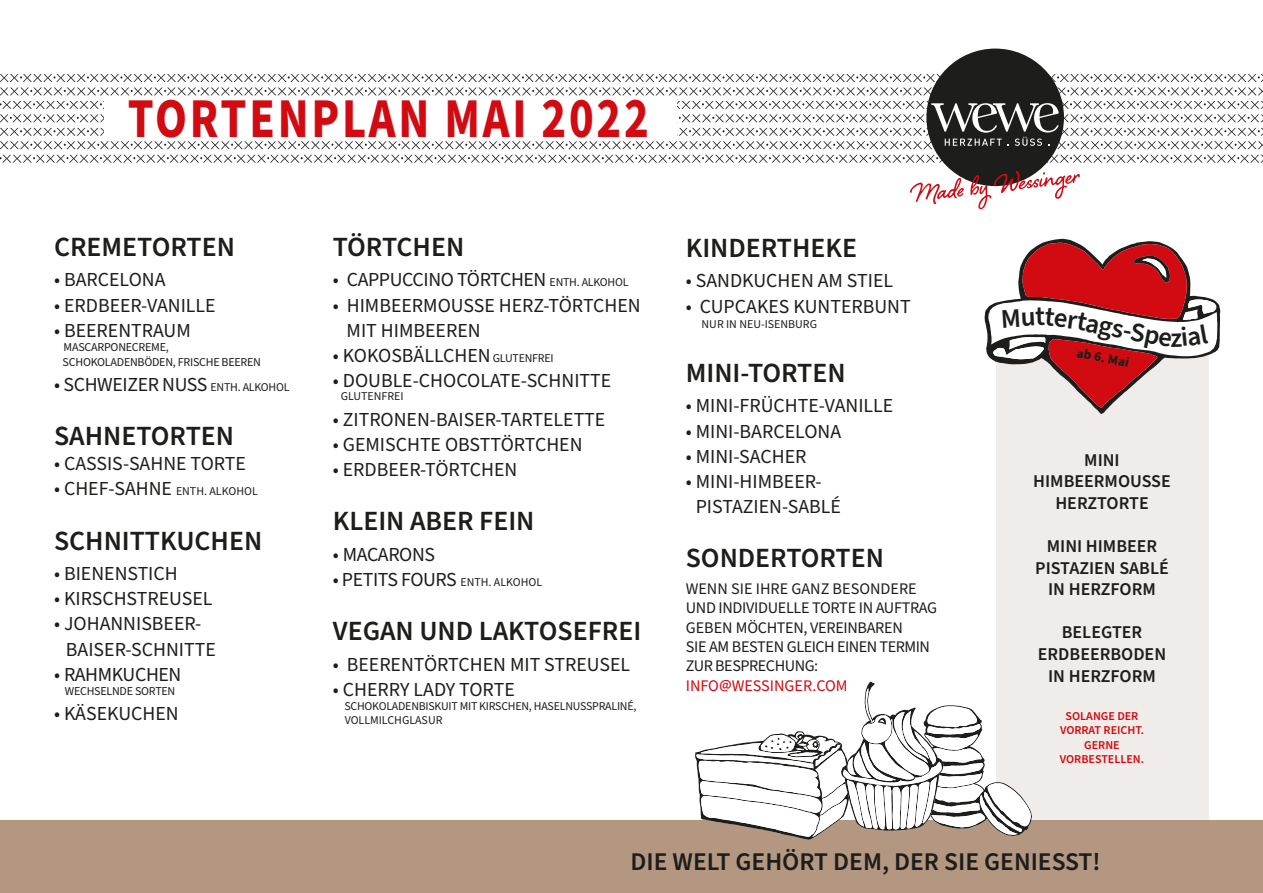
<style>
.page{position:relative;width:1263px;height:893px;background:#fff}
.page>*{position:absolute;margin:0;border:0;box-sizing:border-box;transform-origin:0 0}
.t1{font:700 56.25px "Source Sans Pro";letter-spacing:.06em;color:#d20a12;scale:.83 1}
.t2{font:600 27.75px "Source Sans Pro";color:#1d1d1b}
.t3{font:600 25.5px "Source Sans Pro";color:#1d1d1b}
.t4{font:19.8px/25.2px "Source Sans Pro";color:#1d1d1b}
.t5{font:19.8px "Source Sans Pro";letter-spacing:-.02em;color:#1d1d1b}
.t6{font:600 18px/21.6px "Source Sans Pro";color:#1d1d1b;text-align:center}
.t7{font:16.2px/19.4px "Source Sans Pro";letter-spacing:-.02em;color:#1d1d1b}
.t8{font:16.2px "Source Sans Pro";color:#d20a12}
.t9{font:700 13.5px "Source Sans Pro";color:#1d1d1b}
.t10{font:12px/14.4px "Source Sans Pro";letter-spacing:-.02em;color:#1d1d1b}
.t11{font:600 12px/14.4px "Source Sans Pro";color:#d20a12;text-align:center}
.t12{font:11.85px/14.2px "Source Sans Pro";letter-spacing:-.02em;color:#1d1d1b}
.t13{font:11.85px "Source Sans Pro";color:#1d1d1b}
.s1{font-size:11.85px}
.s2{font-size:19.8px}
</style>
<div class="page">
<div style="left:996px;top:338px;width:213px;height:509px;background:#f0ece9"></div>
<svg style="left:0;top:155px;width:1263px;height:8px"></svg>
<svg style="left:0;top:88px;width:1263px;height:7px"></svg>
<svg style="left:0;top:74px;width:1263px;height:8px"></svg>
<div style="left:0;top:821px;width:1263px;height:72px;background:#b39781"></div>
<div style="left:926px;top:49px;width:138px;height:137px;background:#1d1d1b;border-radius:50%"></div>
<svg style="left:0;top:101px;width:1263px;height:48px"></svg>
<svg style="left:910px;top:178px;width:54px;height:26px"></svg>
<svg style="left:970px;top:171px;width:110px;height:38px"></svg>
<svg style="left:695px;top:682px;width:337px;height:158px"></svg>
<svg style="left:984px;top:239px;width:236px;height:175px"></svg>
<h1 class="t1" style="left:128px;top:80px;width:629px">TORTENPLAN MAI 2022</h1>
<h2 class="t2" style="left:54px;top:228px;width:182px">CREMETORTEN</h2>
<p class="t4" style="left:54px;top:268px;width:113px">• BARCELONA</p>
<p class="t4" style="left:54px;top:293px;width:163px">• ERDBEER-VANILLE</p>
<p class="t4" style="left:54px;top:318px;width:138px">• BEERENTRAUM</p>
<p class="t10" style="left:63px;top:340px;width:200px">MASCARPONECREME,<br>SCHOKOLADENBÖDEN, FRISCHE BEEREN</p>
<p class="t5" style="left:54px;top:371px;width:237px">• SCHWEIZER NUSS <span class="s1">ENTH. ALKOHOL</span></p>
<h2 class="t2" style="left:54px;top:417px;width:182px">SAHNETORTEN</h2>
<p class="t4" style="left:54px;top:452px;width:194px">• CASSIS-SAHNE TORTE</p>
<p class="t13" style="left:54px;top:483px;width:205px"><span class="s2">• CHEF-SAHNE</span> ENTH. ALKOHOL</p>
<h2 class="t2" style="left:54px;top:522px;width:210px">SCHNITTKUCHEN</h2>
<p class="t4" style="left:54px;top:561px;width:125px">• BIENENSTICH</p>
<p class="t4" style="left:54px;top:587px;width:160px">• KIRSCHSTREUSEL</p>
<p class="t4" style="left:66px;top:612px;width:151px;text-indent:-12px">• JOHANNISBEER-<br>BAISER-SCHNITTE</p>
<p class="t5" style="left:54px;top:661px;width:129px">• RAHMKUCHEN</p>
<p class="t10" style="left:65px;top:684px;width:112px">WECHSELNDE SORTEN</p>
<p class="t4" style="left:54px;top:702px;width:126px">• KÄSEKUCHEN</p>
<h2 class="t2" style="left:333px;top:228px;width:133px">TÖRTCHEN</h2>
<p class="t5" style="left:333px;top:267px;width:297px">• CAPPUCCINO TÖRTCHEN <span class="s1">ENTH. ALKOHOL</span></p>
<p class="t4" style="left:347px;top:293px;width:296px;text-indent:-14px">• HIMBEERMOUSSE HERZ-TÖRTCHEN<br>MIT HIMBEEREN</p>
<p class="t4" style="left:333px;top:343px;width:222px">• KOKOSBÄLLCHEN <span class="s1">GLUTENFREI</span></p>
<p class="t4" style="left:333px;top:368px;width:280px">• DOUBLE-CHOCOLATE-SCHNITTE</p>
<p class="t13" style="left:341px;top:389px;width:64px">GLUTENFREI</p>
<p class="t4" style="left:333px;top:407px;width:274px">• ZITRONEN-BAISER-TARTELETTE</p>
<p class="t4" style="left:333px;top:432px;width:251px">• GEMISCHTE OBSTTÖRTCHEN</p>
<p class="t4" style="left:333px;top:457px;width:186px">• ERDBEER-TÖRTCHEN</p>
<h2 class="t2" style="left:333px;top:502px;width:203px">KLEIN ABER FEIN</h2>
<p class="t5" style="left:333px;top:541px;width:104px">• MACARONS</p>
<p class="t5" style="left:333px;top:566px;width:211px">• PETITS FOURS <span class="s1">ENTH. ALKOHOL</span></p>
<h2 class="t2" style="left:333px;top:612px;width:310px">VEGAN UND LAKTOSEFREI</h2>
<p class="t4" style="left:333px;top:652px;width:299px">• BEERENTÖRTCHEN MIT STREUSEL</p>
<p class="t4" style="left:333px;top:677px;width:184px">• CHERRY LADY TORTE</p>
<p class="t12" style="left:344px;top:699px;width:293px">SCHOKOLADENBISKUIT MIT KIRSCHEN, HASELNUSSPRALINÉ,<br>VOLLMILCHGLASUR</p>
<h2 class="t2" style="left:686px;top:229px;width:173px">KINDERTHEKE</h2>
<p class="t4" style="left:686px;top:269px;width:209px">• SANDKUCHEN AM STIEL</p>
<p class="t4" style="left:686px;top:294px;width:226px">• CUPCAKES KUNTERBUNT</p>
<p class="t13" style="left:702px;top:316px;width:117px">NUR IN NEU-ISENBURG</p>
<h2 class="t2" style="left:686px;top:354px;width:161px">MINI-TORTEN</h2>
<p class="t4" style="left:686px;top:394px;width:209px">• MINI-FRÜCHTE-VANILLE</p>
<p class="t4" style="left:686px;top:419px;width:157px">• MINI-BARCELONA</p>
<p class="t4" style="left:686px;top:444px;width:122px">• MINI-SACHER</p>
<p class="t4" style="left:696px;top:469px;width:147px;text-indent:-10px">• MINI-HIMBEER-<br>PISTAZIEN-SABLÉ</p>
<h2 class="t2" style="left:686px;top:539px;width:200px">SONDERTORTEN</h2>
<p class="t7" style="left:686px;top:579px;width:253px">WENN SIE IHRE GANZ BESONDERE<br>UND INDIVIDUELLE TORTE IN AUFTRAG<br>GEBEN MÖCHTEN, VEREINBAREN<br>SIE AM BESTEN GLEICH EINEN TERMIN<br>ZUR BESPRECHUNG:</p>
<p class="t8" style="left:686px;top:675px;width:163px">INFO@WESSINGER.COM</p>
<p class="t9" style="left:1079px;top:343px;width:54px;rotate:11deg">ab 6. Mai</p>
<p class="t6" style="left:1033px;top:449px;width:139px">MINI<br>HIMBEERMOUSSE<br>HERZTORTE</p>
<p class="t6" style="left:1035px;top:536px;width:135px">MINI HIMBEER<br>PISTAZIEN SABLÉ<br>IN HERZFORM</p>
<p class="t6" style="left:1038px;top:622px;width:130px">BELEGTER<br>ERDBEERBODEN<br>IN HERZFORM</p>
<p class="t11" style="left:1060px;top:709px;width:86px">SOLANGE DER<br>VORRAT REICHT.<br>GERNE<br>VORBESTELLEN.</p>
<p class="t3" style="left:630px;top:844px;width:472px">DIE WELT GEHÖRT DEM, DER SIE GENIESST!</p>
</div>
